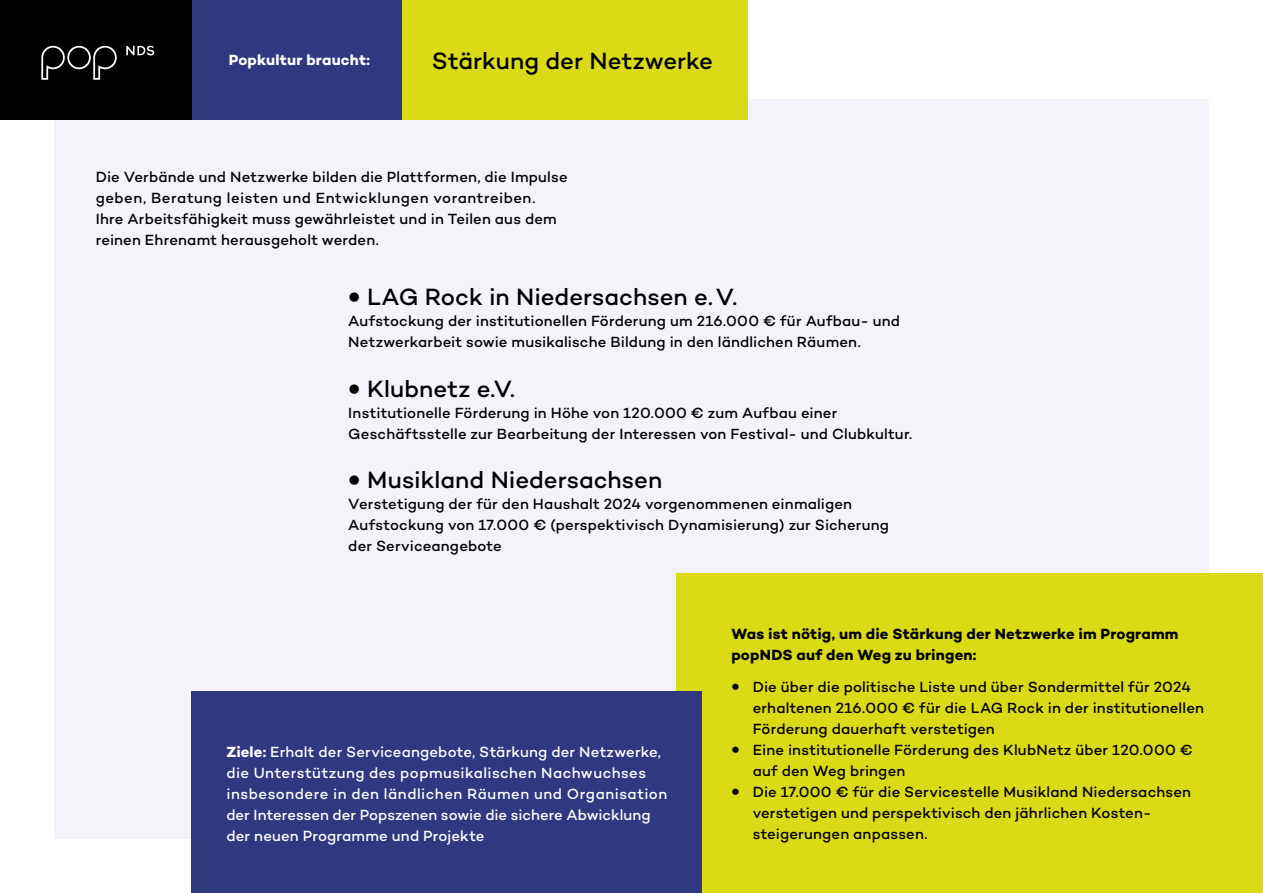
<style>
.page{position:relative;width:1263px;height:893px;background:#fff}
.page>*{position:absolute;margin:0;border:0;box-sizing:border-box;transform-origin:0 0}
.t1{font:500 24px "Campton";color:#000}
.t2{font:500 15px/21px "Campton";letter-spacing:.01em;color:#000}
.t3{font:500 15px/21px "Campton";letter-spacing:.015em;color:#fff}
.t4{font:700 15px/21px "Campton";letter-spacing:.01em;color:#000}
.t5{font:700 15px "Campton";letter-spacing:.01em;color:#fff}
.s1{font-family:"ABC Whyte Inktrap";font-weight:700;font-size:22.5px}
.s2{font-weight:700}
.s3{font-family:"ABC Whyte Inktrap";font-weight:700}
</style>
<div class="page">
<div style="left:54px;top:99px;width:1155px;height:740px;background:#f3f3f9"></div>
<div style="left:402px;top:0;width:346px;height:119px;background:#dbda17"></div>
<div style="left:676px;top:573px;width:587px;height:320px;background:#dbda17"></div>
<div style="left:191px;top:0;width:211px;height:119px;background:#2f3980"></div>
<div style="left:0;top:0;width:191px;height:119px;background:#000"></div>
<svg style="left:41px;top:46px;width:76px;height:34px"></svg>
<svg style="left:126px;top:46px;width:28px;height:9px"></svg>
<div style="left:191px;top:691px;width:511px;height:202px;background:#2f3980"></div>
<p class="t5" style="left:229px;top:51px;width:143px">Popkultur braucht:</p>
<h1 class="t1" style="left:432px;top:45px;width:283px">Stärkung der Netzwerke</h1>
<p class="t2" style="left:96px;top:166px;width:473px">Die Verbände und Netzwerke bilden die Plattformen, die Impulse geben, Beratung leisten und Entwicklungen vorantreiben.<br>Ihre Arbeitsfähigkeit muss gewährleistet und in Teilen aus dem reinen Ehrenamt herausgeholt werden.</p>
<h1 class="t1" style="left:348px;top:281px;width:390px"><span class="s1">•</span> LAG Rock in Niedersachsen e.V.</h1>
<p class="t2" style="left:348px;top:310px;width:553px">Aufstockung der institutionellen Förderung um 216.000 € für Aufbau- und<br>Netzwerkarbeit sowie musikalische Bildung in den ländlichen Räumen.</p>
<h1 class="t1" style="left:348px;top:373px;width:168px"><span class="s1">•</span> Klubnetz e.V.</h1>
<p class="t2" style="left:348px;top:402px;width:565px">Institutionelle Förderung in Höhe von 120.000 € zum Aufbau einer<br>Geschäftsstelle zur Bearbeitung der Interessen von Festival- und Clubkultur.</p>
<h1 class="t1" style="left:348px;top:465px;width:315px"><span class="s1">•</span> Musikland Niedersachsen</h1>
<p class="t2" style="left:348px;top:493px;width:542px">Verstetigung der für den Haushalt 2024 vorgenommenen einmaligen<br>Aufstockung von 17.000 € (perspektivisch Dynamisierung) zur Sicherung der Serviceangebote</p>
<p class="t3" style="left:226px;top:741px;width:442px"><span class="s2">Ziele:</span> Erhalt der Serviceangebote, Stärkung der Netzwerke, die Unterstützung des popmusikalischen Nachwuchses insbesondere in den ländlichen Räumen und Organisation der Interessen der Popszenen sowie die sichere Abwicklung der neuen Programme und Projekte</p>
<p class="t4" style="left:731px;top:624px;width:449px">Was ist nötig, um die Stärkung der Netzwerke im Programm popNDS auf den Weg zu bringen:</p>
<p class="t2" style="left:753px;top:676px;width:453px;text-indent:-21px"><span class="s3">•</span> Die über die politische Liste und über Sondermittel für 2024 erhaltenen 216.000 € für die LAG Rock in der institutionellen<br>Förderung dauerhaft verstetigen</p>
<p class="t2" style="left:753px;top:739px;width:442px;text-indent:-21px"><span class="s3">•</span> Eine institutionelle Förderung des KlubNetz über 120.000 € auf den Weg bringen</p>
<p class="t2" style="left:753px;top:781px;width:440px;text-indent:-21px"><span class="s3">•</span> Die 17.000 € für die Servicestelle Musikland Niedersachsen verstetigen und perspektivisch den jährlichen Kosten&shy;steigerungen anpassen.</p>
</div>
